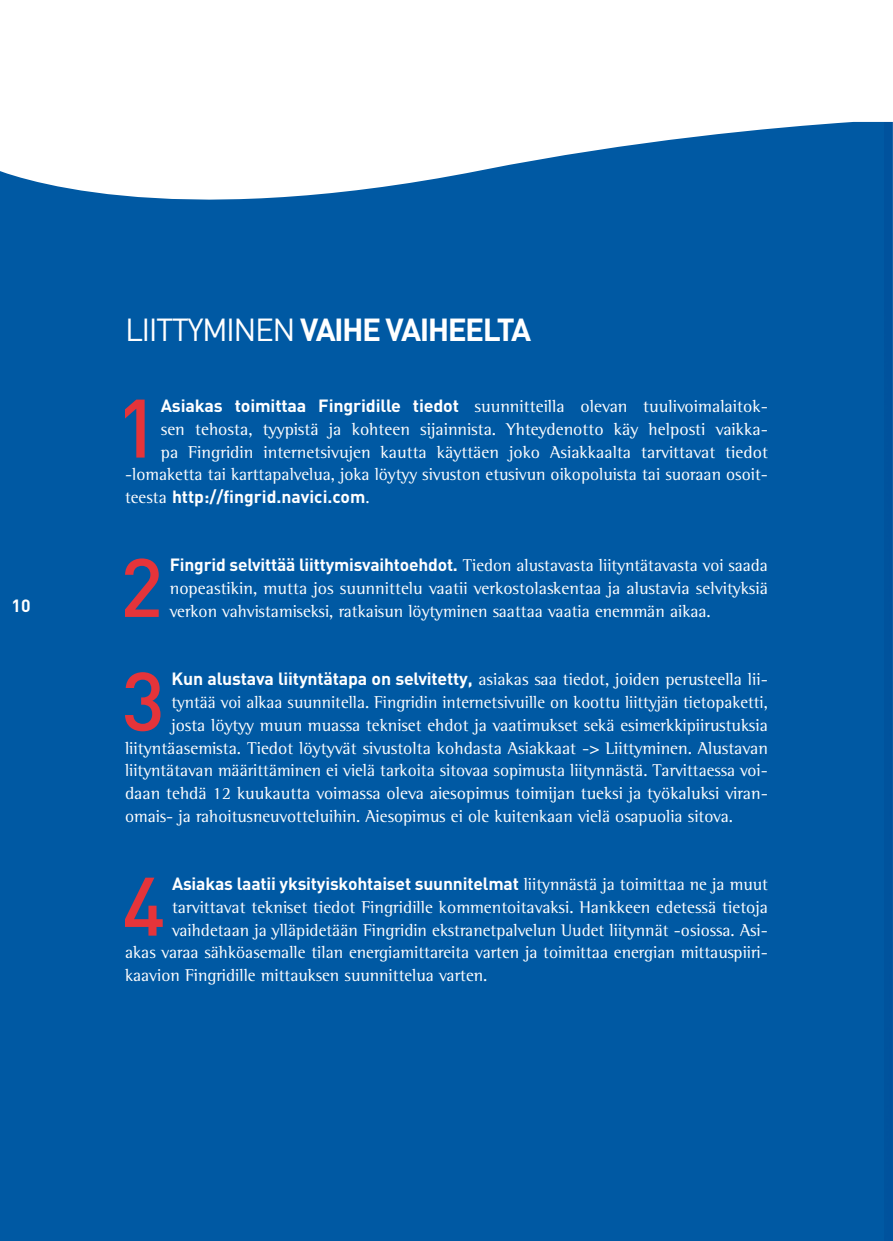
<style>
.page{position:relative;width:893px;height:1241px;background:#fff}
.page>*{position:absolute;margin:0;border:0;box-sizing:border-box;transform-origin:0 0}
.t1{font:500 81.38px "DIN";color:#e5343a}
.t2{font:700 31.5px "DIN";letter-spacing:-.05em;color:#fff}
.t3{font:17.5px/22.8px "Rotis Semi Serif";color:#fff;text-align:right}
.t4{font:700 17.5px "DIN";letter-spacing:-.01em;color:#fff}
.s1{font-weight:400}
.s2{font-family:"DIN";font-weight:700}
.s3{font-family:"Rotis Semi Serif";font-weight:400}
</style>
<div class="page">
<div style="left:0;top:122px;width:884px;height:1118px;background:#0059a3"></div>
<img style="left:884px;top:122px;width:9px;height:1118px">
<p class="t4" style="left:12px;top:594px;width:21px">10</p>
<h2 class="t2" style="left:125px;top:308px;width:408px"><span class="s1">LIITTYMINEN</span> VAIHE VAIHEELTA</h2>
<p class="t3" style="left:125px;top:394px;width:644px"><span class="s2">Asiakas toimittaa Fingridille tiedot</span> suunnitteilla olevan tuulivoimalaitok-<br>sen tehosta, tyypistä ja kohteen sijainnista. Yhteydenotto käy helposti vaikka-<br>pa Fingridin internetsivujen kautta käyttäen joko Asiakkaalta tarvittavat tiedot -lomaketta tai karttapalvelua, joka löytyy sivuston etusivun oikopoluista tai suoraan osoit-</p>
<p class="t4" style="left:125px;top:485px;width:246px"><span class="s3">teesta</span> http://fingrid.navici.com<span class="s3">.</span></p>
<h1 class="t1" style="left:116px;top:376px;width:45px">1</h1>
<h1 class="t1" style="left:120px;top:535px;width:45px">2</h1>
<p class="t3" style="left:170px;top:554px;width:600px;text-align:justify"><span class="s2">Fingrid selvittää liittymisvaihtoehdot.</span> Tiedon alustavasta liityntätavasta voi saada nopeastikin, mutta jos suunnittelu vaatii verkostolaskentaa ja alustavia selvityksiä verkon vahvistamiseksi, ratkaisun löytyminen saattaa vaatia enemmän aikaa.</p>
<h1 class="t1" style="left:122px;top:649px;width:45px">3</h1>
<p class="t3" style="left:171px;top:667px;width:598px"><span class="s2">Kun alustava liityntätapa on selvitetty,</span> asiakas saa tiedot, joiden perusteella lii-</p>
<p class="t3" style="left:171px;top:690px;width:598px">tyntää voi alkaa suunnitella. Fingridin internetsivuille on koottu liittyjän tietopaketti,</p>
<p class="t3" style="left:171px;top:713px;width:598px">josta löytyy muun muassa tekniset ehdot ja vaatimukset sekä esimerkkipiirustuksia</p>
<p class="t3" style="left:125px;top:736px;width:644px">liityntäasemista. Tiedot löytyvät sivustolta kohdasta Asiakkaat -&gt; Liittyminen. Alustavan</p>
<p class="t3" style="left:125px;top:758px;width:644px">liityntätavan määrittäminen ei vielä tarkoita sitovaa sopimusta liitynnästä. Tarvittaessa voi-</p>
<p class="t3" style="left:125px;top:781px;width:644px">daan tehdä 12 kuukautta voimassa oleva aiesopimus toimijan tueksi ja työkaluksi viran-</p>
<p class="t3" style="left:125px;top:804px;width:609px">omais- ja rahoitusneuvotteluihin. Aiesopimus ei ole kuitenkaan vielä osapuolia sitova.</p>
<h1 class="t1" style="left:122px;top:854px;width:45px">4</h1>
<p class="t4" style="left:172px;top:872px;width:597px">Asiakas laatii yksityiskohtaiset suunnitelmat <span class="s3">liitynnästä ja toimittaa ne ja muut</span></p>
<p class="t3" style="left:172px;top:895px;width:597px">tarvittavat tekniset tiedot Fingridille kommentoitavaksi. Hankkeen edetessä tietoja</p>
<p class="t3" style="left:172px;top:918px;width:597px">vaihdetaan ja ylläpidetään Fingridin ekstranetpalvelun Uudet liitynnät -osiossa. Asi-</p>
<p class="t3" style="left:125px;top:940px;width:644px">akas varaa sähköasemalle tilan energiamittareita varten ja toimittaa energian mittauspiiri-</p>
<p class="t3" style="left:125px;top:963px;width:364px">kaavion Fingridille mittauksen suunnittelua varten.</p>
</div>
